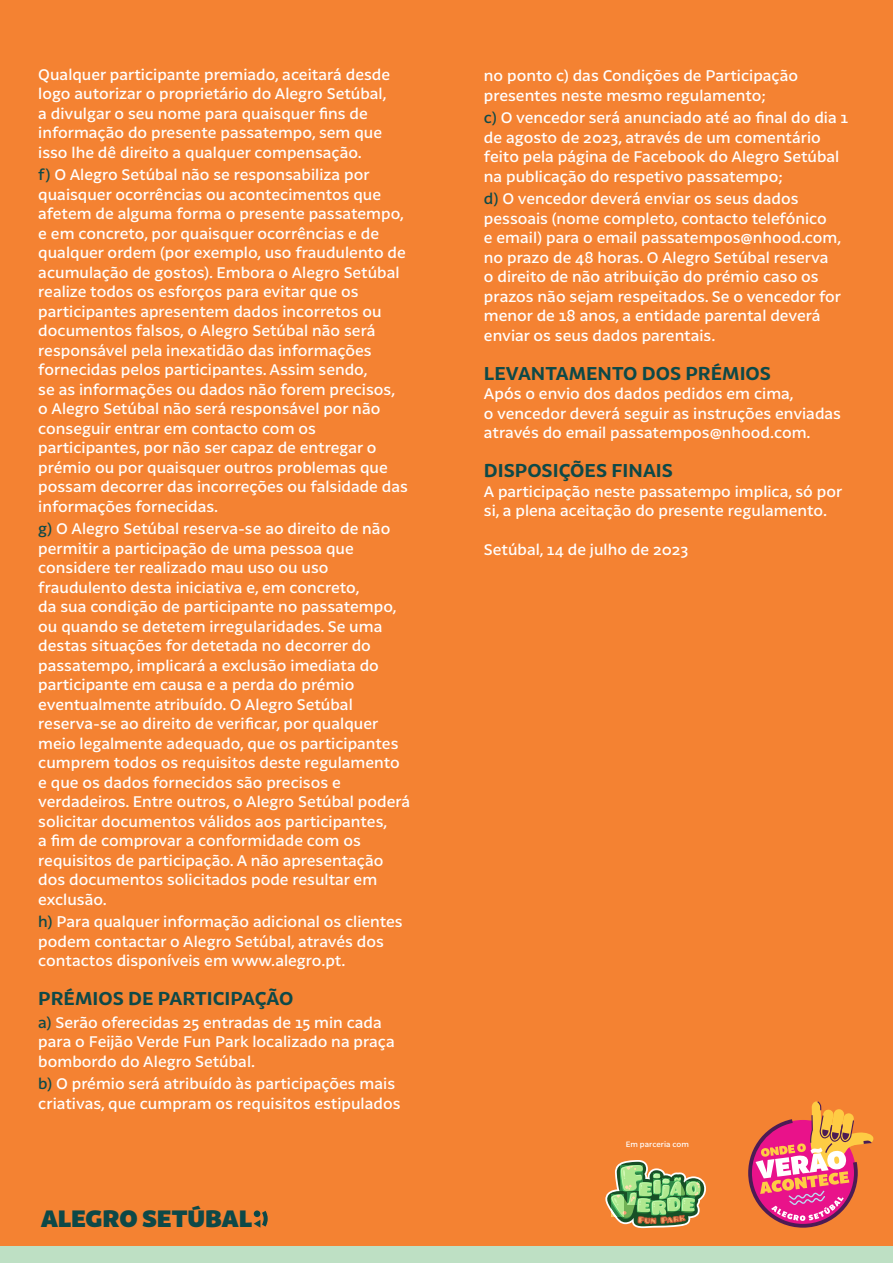
<style>
.page{position:relative;width:893px;height:1263px;background:#fff}
.page>*{position:absolute;margin:0;border:0;box-sizing:border-box;transform-origin:0 0}
.t1{font:800 22.5px "Latina";color:#0d4948}
.t2{font:700 18px "Latina";color:#0d4948}
.t3{font:500 15px/19.5px "Latina";color:#fff}
.t4{font:500 7.65px "Latina";color:#fff}
.s1{color:#0d4948}
</style>
<div class="page">
<div style="left:0;top:0;width:893px;height:1256px;background:#f48232"></div>
<div style="left:0;top:1246px;width:893px;height:17px;background:#bee0c4"></div>
<svg style="left:605px;top:1160px;width:101px;height:68px"></svg>
<svg style="left:254px;top:1211px;width:14px;height:16px"></svg>
<svg style="left:748px;top:1101px;width:126px;height:127px"></svg>
<p class="t3" style="left:38px;top:65px;width:353px">Qualquer participante premiado, aceitará desde logo autorizar o proprietário do Alegro Setúbal, a divulgar o seu nome para quaisquer fins de informação do presente passatempo, sem que isso lhe dê direito a qualquer compensação.</p>
<p class="t3" style="left:38px;top:166px;width:371px"><span class="s1">f)</span> O Alegro Setúbal não se responsabiliza por quaisquer ocorrências ou acontecimentos que afetem de alguma forma o presente passatempo, e em concreto, por quaisquer ocorrências e de qualquer ordem (por exemplo, uso fraudulento de acumulação de gostos). Embora o Alegro Setúbal realize todos os esforços para evitar que os participantes apresentem dados incorretos ou documentos falsos, o Alegro Setúbal não será responsável pela inexatidão das informações fornecidas pelos participantes. Assim sendo,<br>se as informações ou dados não forem precisos, o Alegro Setúbal não será responsável por não conseguir entrar em contacto com os participantes, por não ser capaz de entregar o prémio ou por quaisquer outros problemas que possam decorrer das incorreções ou falsidade das informações fornecidas.</p>
<p class="t3" style="left:38px;top:520px;width:373px"><span class="s1">g)</span> O Alegro Setúbal reserva-se ao direito de não permitir a participação de uma pessoa que considere ter realizado mau uso ou uso fraudulento desta iniciativa e, em concreto,<br>da sua condição de participante no passatempo, ou quando se detetem irregularidades. Se uma destas situações for detetada no decorrer do passatempo, implicará a exclusão imediata do participante em causa e a perda do prémio eventualmente atribuído. O Alegro Setúbal reserva-se ao direito de verificar, por qualquer meio legalmente adequado, que os participantes cumprem todos os requisitos deste regulamento e que os dados fornecidos são precisos e verdadeiros. Entre outros, o Alegro Setúbal poderá solicitar documentos válidos aos participantes,<br>a fim de comprovar a conformidade com os requisitos de participação. A não apresentação dos documentos solicitados pode resultar em exclusão.</p>
<p class="t3" style="left:38px;top:913px;width:366px"><span class="s1">h)</span> Para qualquer informação adicional os clientes podem contactar o Alegro Setúbal, através dos contactos disponíveis em www.alegro.pt.</p>
<p class="t2" style="left:38px;top:988px;width:257px">PRÉMIOS DE PARTICIPAÇÃO</p>
<p class="t3" style="left:38px;top:1013px;width:358px"><span class="s1">a)</span> Serão oferecidas 25 entradas de 15 min cada para o Feijão Verde Fun Park localizado na praça bombordo do Alegro Setúbal.</p>
<p class="t3" style="left:38px;top:1075px;width:364px"><span class="s1">b)</span> O prémio será atribuído às participações mais criativas, que cumpram os requisitos estipulados</p>
<h1 class="t1" style="left:41px;top:1205px;width:213px">ALEGRO SETÚBAL</h1>
<p class="t3" style="left:484px;top:67px;width:316px">no ponto c) das Condições de Participação presentes neste mesmo regulamento;</p>
<p class="t3" style="left:484px;top:109px;width:366px"><span class="s1">c)</span> O vencedor será anunciado até ao final do dia 1 de agosto de 2023, através de um comentário feito pela página de Facebook do Alegro Setúbal na publicação do respetivo passatempo;</p>
<p class="t3" style="left:484px;top:190px;width:359px"><span class="s1">d)</span> O vencedor deverá enviar os seus dados pessoais (nome completo, contacto telefónico<br>e email) para o email passatempos@nhood.com, no prazo de 48 horas. O Alegro Setúbal reserva o direito de não atribuição do prémio caso os prazos não sejam respeitados. Se o vencedor for menor de 18 anos, a entidade parental deverá enviar os seus dados parentais.</p>
<p class="t2" style="left:484px;top:363px;width:289px">LEVANTAMENTO DOS PRÉMIOS</p>
<p class="t3" style="left:484px;top:385px;width:359px">Após o envio dos dados pedidos em cima,<br>o vencedor deverá seguir as instruções enviadas através do email passatempos@nhood.com.</p>
<p class="t2" style="left:484px;top:460px;width:191px">DISPOSIÇÕES FINAIS</p>
<p class="t3" style="left:484px;top:482px;width:360px">A participação neste passatempo implica, só por si, a plena aceitação do presente regulamento.</p>
<p class="t3" style="left:484px;top:541px;width:206px">Setúbal, 14 de julho de 2023</p>
<p class="t4" style="left:626px;top:1139px;width:65px">Em parceria com</p>
</div>
